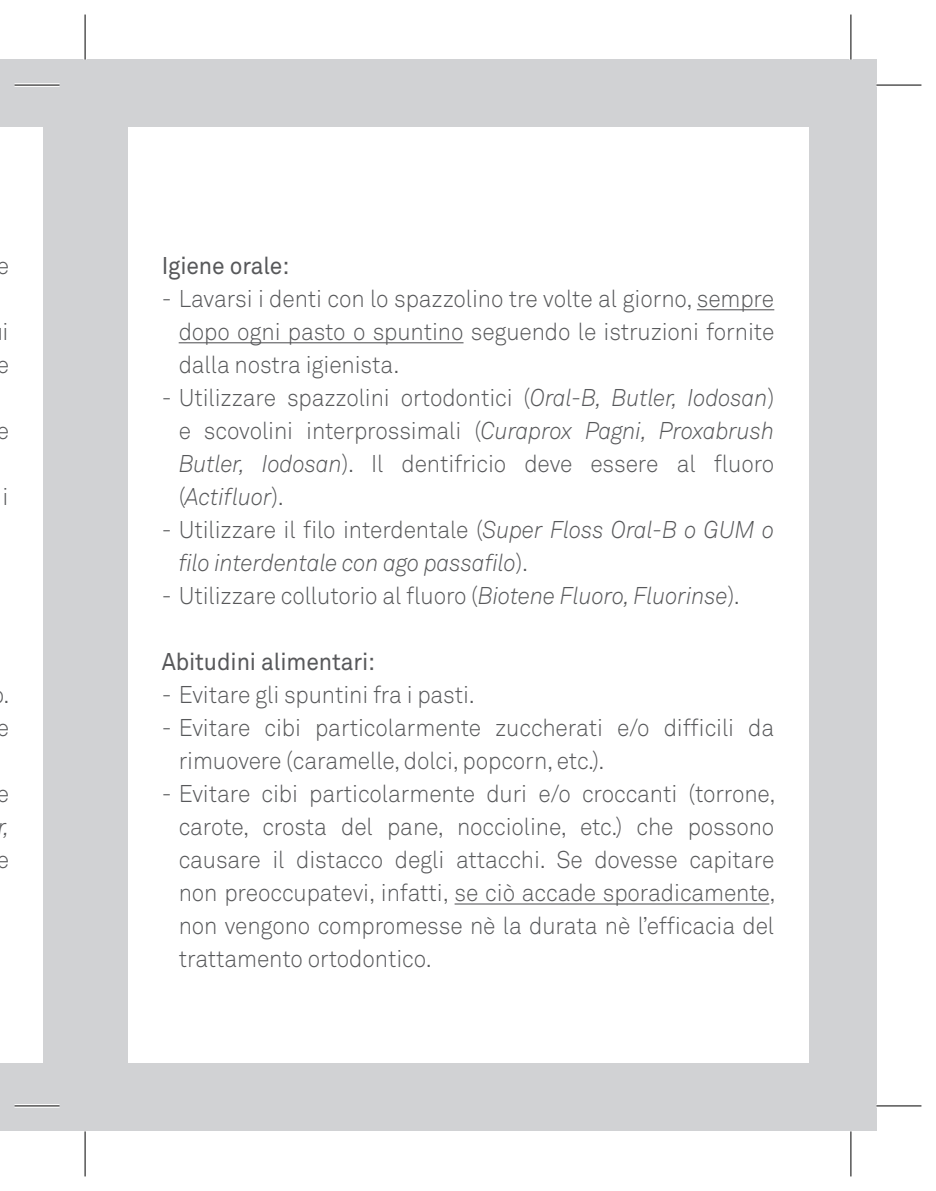
<style>
.page{position:relative;width:936px;height:1191px;background:#fff}
.page>*{position:absolute;margin:0;border:0;box-sizing:border-box;transform-origin:0 0}
.t1{font:24px/33px "Akkurat Light Pro";letter-spacing:-.005em;color:#57585a;text-align:justify;scale:.95 1}
.t2{font:italic 24px/33px "Akkurat Light Pro";letter-spacing:-.005em;color:#57585a;scale:.95 1}
.t3{font:24px "Akkurat Pro";letter-spacing:-.005em;color:#57585a;scale:.95 1}
.s1{font-style:italic}
.s2{font-style:normal}
</style>
<div class="page">
<div style="left:85px;top:60px;width:791px;height:1071px;background:#d1d2d4"></div>
<div style="left:0;top:60px;width:85px;height:1071px;background:#d1d2d4"></div>
<div style="left:0;top:128px;width:43px;height:935px;background:#fff"></div>
<div style="left:128px;top:128px;width:680px;height:935px;background:#fff"></div>
<hr style="left:696px;top:309px;width:78px;height:1px;background:#57585a">
<hr style="left:179px;top:342px;width:284px;height:1px;background:#57585a">
<hr style="left:454px;top:903px;width:315px;height:1px;background:#57585a">
<svg style="left:15px;top:83px;width:45px;height:4px"></svg>
<svg style="left:876px;top:83px;width:45px;height:4px"></svg>
<hr style="left:15px;top:1104px;width:45px;height:3px;background:#fff">
<svg style="left:83px;top:15px;width:4px;height:45px"></svg>
<svg style="left:84px;top:1131px;width:1px;height:45px"></svg>
<hr style="left:15px;top:85px;width:45px;height:1px;background:#000">
<hr style="left:876px;top:85px;width:45px;height:1px;background:#000">
<hr style="left:15px;top:1105px;width:45px;height:1px;background:#000">
<hr style="left:876px;top:1105px;width:45px;height:1px;background:#000">
<hr style="left:85px;top:15px;width:1px;height:45px;background:#000">
<hr style="left:85px;top:1131px;width:1px;height:45px;background:#000">
<hr style="left:850px;top:15px;width:1px;height:45px;background:#000">
<hr style="left:850px;top:1131px;width:1px;height:45px;background:#000">
<p class="t1" style="left:-4px;top:249px;width:14px">e</p>
<p class="t1" style="left:-4px;top:315px;width:14px">i e</p>
<p class="t1" style="left:-4px;top:414px;width:14px">e</p>
<p class="t1" style="left:3px;top:480px;width:8px">i</p>
<p class="t1" style="left:-4px;top:678px;width:16px;text-align:center">. e</p>
<p class="t1" style="left:-4px;top:777px;width:14px">e</p>
<p class="t2" style="left:-3px;top:810px;width:15px">r,</p>
<p class="t1" style="left:-4px;top:843px;width:14px">e</p>
<p class="t3" style="left:162px;top:252px;width:136px">Igiene orale:</p>
<p class="t1" style="left:179px;top:282px;width:628px;text-indent:-17px">- Lavarsi i denti con lo spazzolino tre volte al giorno, sempre dopo ogni pasto o spuntino seguendo le istruzioni fornite dalla nostra igienista.</p>
<p class="t1" style="left:179px;top:381px;width:628px;text-indent:-17px">- Utilizzare spazzolini ortodontici (<span class="s1">Oral-B, Butler, Iodosan</span>) e scovolini interprossimali (<span class="s1">Curaprox Pagni, Proxabrush Butler, Iodosan</span>). Il dentifricio deve essere al fluoro (<span class="s1">Actifluor</span>).</p>
<p class="t2" style="left:179px;top:513px;width:628px;text-indent:-17px"><span class="s2">- Utilizzare il filo interdentale (</span>Super Floss Oral-B o GUM o filo interdentale con ago passafilo<span class="s2">).</span></p>
<p class="t1" style="left:162px;top:579px;width:610px">- Utilizzare collutorio al fluoro (<span class="s1">Biotene Fluoro, Fluorinse</span>).</p>
<p class="t3" style="left:162px;top:648px;width:226px">Abitudini alimentari:</p>
<p class="t1" style="left:162px;top:678px;width:331px">- Evitare gli spuntini fra i pasti.</p>
<p class="t1" style="left:179px;top:711px;width:628px;text-indent:-17px">- Evitare cibi particolarmente zuccherati e/o difficili da rimuovere (caramelle, dolci, popcorn, etc.).</p>
<p class="t1" style="left:179px;top:777px;width:629px;text-indent:-17px">- Evitare cibi particolarmente duri e/o croccanti (torrone, carote, crosta del pane, noccioline, etc.) che possono causare il distacco degli attacchi. Se dovesse capitare non preoccupatevi, infatti, se ciò accade sporadicamente, non vengono compromesse nè la durata nè l’efficacia del trattamento ortodontico.</p>
</div>
